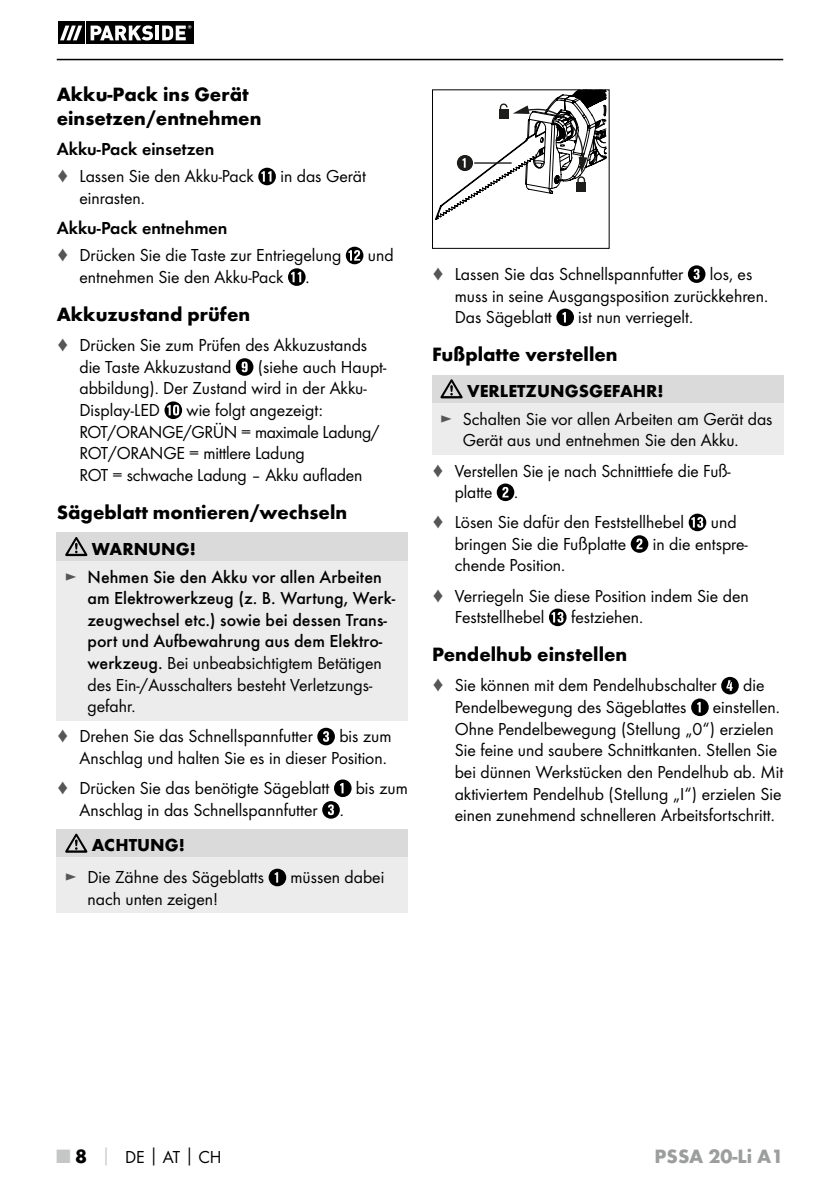
<style>
.page{position:relative;width:840px;height:1191px;background:#fff}
.page>*{position:absolute;margin:0;border:0;box-sizing:border-box;transform-origin:0 0}
.t1{font:700 20px/24px "Futura";color:#000}
.t2{font:700 20px "Futura";color:#9c9d9d}
.t3{font:18px/21.6px "Futura Boo";color:#000}
.t4{font:500 18px/21.6px "Futura";color:#000}
.t5{font:18px "Futura Dem";color:#000}
.t6{font:700 18px "Futura";color:#000}
.s1{color:#565656}
.s2{font-weight:700}
.s3{font-family:"Futura Boo";font-weight:400;color:#565656}
.s4{font-family:"Futura";font-weight:500}
.s5{font-family:"Futura";font-weight:700;font-size:20px;color:#c5c6c6}
.s6{font-family:"Futura";font-weight:700;font-size:20px}
.s7{font-family:"Futura";font-weight:700;color:#c5c6c6}
.s8{font-family:"Futura";font-weight:700}
</style>
<div class="page">
<hr style="left:57px;top:59px;width:725px;height:1px;background:#000">
<div style="left:57px;top:21px;width:137px;height:24px;background:linear-gradient(to bottom,#fff,#fff)"></div>
<svg style="left:58px;top:22px;width:26px;height:22px"></svg>
<div style="left:86px;top:22px;width:107px;height:22px;background:#000"></div>
<svg style="left:60px;top:26px;width:22px;height:14px"></svg>
<svg style="left:90px;top:25px;width:63px;height:15px"></svg>
<hr style="left:155px;top:26px;width:4px;height:14px;background:#fff">
<svg style="left:162px;top:25px;width:29px;height:15px"></svg>
<svg style="left:258px;top:168px;width:18px;height:17px"></svg>
<svg style="left:345px;top:247px;width:18px;height:17px"></svg>
<svg style="left:288px;top:268px;width:17px;height:18px"></svg>
<svg style="left:236px;top:358px;width:17px;height:18px"></svg>
<svg style="left:164px;top:401px;width:18px;height:18px"></svg>
<div style="left:57px;top:533px;width:351px;height:28px;background:#dadada"></div>
<div style="left:57px;top:561px;width:351px;height:159px;background:#ececed"></div>
<svg style="left:65px;top:537px;width:22px;height:19px"></svg>
<svg style="left:317px;top:727px;width:18px;height:18px"></svg>
<svg style="left:322px;top:779px;width:29px;height:39px"></svg>
<div style="left:57px;top:829px;width:351px;height:28px;background:#dadada"></div>
<div style="left:57px;top:857px;width:351px;height:56px;background:#ececed"></div>
<svg style="left:65px;top:833px;width:22px;height:19px"></svg>
<svg style="left:268px;top:868px;width:18px;height:18px"></svg>
<svg style="left:435px;top:91px;width:171px;height:129px"></svg>
<div style="left:432px;top:89px;width:177px;height:160px;border:1px solid #000"></div>
<svg style="left:687px;top:265px;width:18px;height:18px"></svg>
<svg style="left:556px;top:308px;width:17px;height:18px"></svg>
<div style="left:432px;top:375px;width:350px;height:28px;background:#dadada"></div>
<div style="left:432px;top:403px;width:350px;height:51px;background:#ececed"></div>
<svg style="left:440px;top:379px;width:22px;height:19px"></svg>
<svg style="left:496px;top:483px;width:18px;height:18px"></svg>
<svg style="left:688px;top:513px;width:18px;height:18px"></svg>
<svg style="left:630px;top:535px;width:18px;height:18px"></svg>
<svg style="left:549px;top:608px;width:17px;height:18px"></svg>
<svg style="left:721px;top:677px;width:17px;height:17px"></svg>
<svg style="left:691px;top:698px;width:17px;height:18px"></svg>
<p class="t1" style="left:57px;top:82px;width:206px">Akku-Pack ins Gerät einsetzen/entnehmen</p>
<p class="t5" style="left:57px;top:138px;width:159px">Akku-Pack einsetzen</p>
<p class="t3" style="left:57px;top:165px;width:198px"><span class="s1">♦</span> Lassen Sie den Akku-Pack</p>
<p class="t3" style="left:280px;top:165px;width:87px">in das Gerät</p>
<p class="t3" style="left:79px;top:187px;width:67px">einrasten.</p>
<p class="t5" style="left:57px;top:217px;width:172px">Akku-Pack entnehmen</p>
<p class="t3" style="left:57px;top:244px;width:286px"><span class="s1">♦</span> Drücken Sie die Taste zur Entriegelung</p>
<p class="t3" style="left:368px;top:244px;width:27px">und</p>
<p class="t3" style="left:79px;top:266px;width:231px">entnehmen Sie den Akku-Pack .</p>
<p class="t1" style="left:57px;top:302px;width:195px">Akkuzustand prüfen</p>
<p class="t3" style="left:79px;top:334px;width:289px;text-indent:-23px"><span class="s1">♦</span> Drücken Sie zum Prüfen des Akkuzustands die Taste Akkuzustand</p>
<p class="t3" style="left:79px;top:356px;width:308px;text-indent:178px">(siehe auch Haupt&shy;abbildung). Der Zustand wird in der Akku-<br>Display-LED</p>
<p class="t3" style="left:79px;top:399px;width:301px;text-indent:107px">wie folgt angezeigt:<br>ROT/ORANGE/GRÜN = maximale Ladung/<br>ROT/ORANGE = mittlere Ladung<br>ROT = schwache Ladung – Akku aufladen</p>
<p class="t1" style="left:57px;top:500px;width:292px">Sägeblatt montieren/wechseln</p>
<p class="t4" style="left:65px;top:535px;width:318px;line-height:27.8px;text-indent:27px"><span class="s2">WARNUNG!<br></span><span class="s3">►</span> Nehmen Sie den Akku vor allen Arbeiten</p>
<p class="t4" style="left:87px;top:587px;width:309px">am Elektrowerkzeug (z. B. Wartung, Werk&shy;zeugwechsel etc.) sowie bei dessen Trans&shy;port und Aufbewahrung aus dem Elektro-</p>
<p class="t3" style="left:87px;top:652px;width:295px"><span class="s4">werkzeug.</span> Bei unbeabsichtigtem Betätigen des Ein-/Ausschalters besteht Verletzungs&shy;gefahr.</p>
<p class="t3" style="left:57px;top:725px;width:257px"><span class="s1">♦</span> Drehen Sie das Schnellspannfutter</p>
<p class="t3" style="left:79px;top:725px;width:313px;text-align:right">bis zum<br>Anschlag und halten Sie es in dieser Position.</p>
<p class="t3" style="left:57px;top:777px;width:274px"><span class="s1">♦</span> Drücken Sie das benötigte Sägeblatt</p>
<p class="t3" style="left:355px;top:777px;width:54px">bis zum</p>
<p class="t3" style="left:79px;top:798px;width:266px">Anschlag in das Schnellspannfutter .</p>
<p class="t6" style="left:92px;top:834px;width:94px">ACHTUNG!</p>
<p class="t3" style="left:65px;top:866px;width:201px"><span class="s1">►</span> Die Zähne des Sägeblatts</p>
<p class="t3" style="left:290px;top:866px;width:95px">müssen dabei</p>
<p class="t3" style="left:87px;top:888px;width:132px">nach unten zeigen!</p>
<p class="t3" style="left:432px;top:263px;width:253px"><span class="s1">♦</span> Lassen Sie das Schnellspannfutter</p>
<p class="t3" style="left:454px;top:263px;width:315px;text-indent:255px">los, es muss in seine Ausgangsposition zurückkehren.<br>Das Sägeblatt</p>
<p class="t3" style="left:577px;top:306px;width:116px">ist nun verriegelt.</p>
<p class="t1" style="left:432px;top:342px;width:187px">Fußplatte verstellen</p>
<p class="t6" style="left:467px;top:380px;width:198px">VERLETZUNGSGEFAHR!</p>
<p class="t3" style="left:462px;top:408px;width:311px;text-indent:-23px"><span class="s1">►</span> Schalten Sie vor allen Arbeiten am Gerät das<br>Gerät aus und entnehmen Sie den Akku.</p>
<p class="t3" style="left:454px;top:459px;width:277px;text-indent:-23px"><span class="s1">♦</span> Verstellen Sie je nach Schnitttiefe die Fuß&shy;platte .</p>
<p class="t3" style="left:432px;top:511px;width:253px"><span class="s1">♦</span> Lösen Sie dafür den Feststellhebel</p>
<p class="t3" style="left:710px;top:511px;width:27px">und</p>
<p class="t3" style="left:454px;top:533px;width:173px">bringen Sie die Fußplatte</p>
<p class="t3" style="left:652px;top:533px;width:96px">in die entspre-</p>
<p class="t3" style="left:432px;top:550px;width:318px;line-height:30px;text-indent:23px">chende Position.<br><span class="s1">♦</span> Verriegeln Sie diese Position indem Sie den</p>
<p class="t3" style="left:454px;top:606px;width:91px">Feststellhebel</p>
<p class="t3" style="left:570px;top:606px;width:74px">festziehen.</p>
<p class="t1" style="left:432px;top:642px;width:197px">Pendelhub einstellen</p>
<p class="t3" style="left:432px;top:674px;width:286px"><span class="s1">♦</span> Sie können mit dem Pendelhubschalter</p>
<p class="t3" style="left:742px;top:674px;width:23px">die</p>
<p class="t3" style="left:454px;top:696px;width:233px">Pendelbewegung des Sägeblattes</p>
<p class="t3" style="left:454px;top:696px;width:330px;text-indent:258px">einstellen.<br>Ohne Pendelbewegung (Stellung „0“) erzielen Sie feine und saubere Schnittkanten. Stellen Sie bei dünnen Werkstücken den Pendelhub ab. Mit aktiviertem Pendelhub (Stellung „I“) erzielen Sie einen zunehmend schnelleren Arbeitsfortschritt.</p>
<p class="t3" style="left:57px;top:1145px;width:166px"><span class="s5">■</span> <span class="s6">8</span> <span class="s7">│</span> DE<span class="s8">│</span>AT<span class="s8">│</span>CH</p>
<p class="t2" style="left:654px;top:1143px;width:130px">PSSA 20-Li A1</p>
</div>
